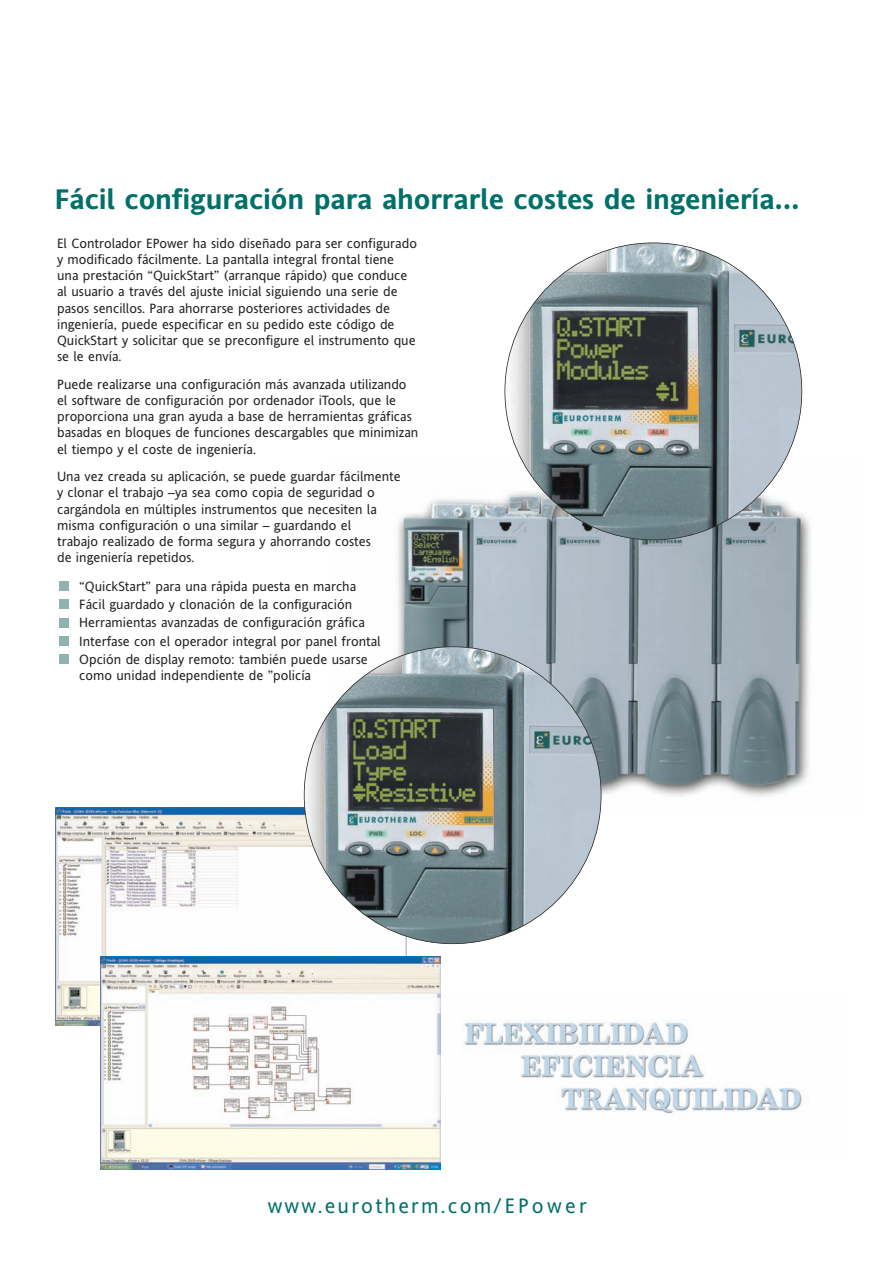
<style>
.page{position:relative;width:893px;height:1263px;background:#fff}
.page>*{position:absolute;margin:0;border:0;box-sizing:border-box;transform-origin:0 0}
.t1{font:700 28.5px "Invensys Andale";letter-spacing:-.005em;color:#007069}
.t2{font:21px "Invensys Andale";letter-spacing:.105em;color:#007069}
.t3{font:13.5px/16.2px "Invensys Andale";color:#231f20}
</style>
<div class="page">
<img style="left:463px;top:1019px;width:339px;height:95px">
<img style="left:328px;top:456px;width:483px;height:359px">
<div style="left:59px;top:654px;width:9px;height:10px;background:#90b3b2"></div>
<div style="left:59px;top:636px;width:9px;height:9px;background:#90b3b2"></div>
<div style="left:59px;top:618px;width:9px;height:9px;background:#90b3b2"></div>
<div style="left:59px;top:599px;width:9px;height:10px;background:#90b3b2"></div>
<div style="left:59px;top:581px;width:9px;height:10px;background:#90b3b2"></div>
<img style="left:56px;top:808px;width:351px;height:218px">
<img style="left:100px;top:956px;width:341px;height:213px">
<img style="left:505px;top:243px;width:297px;height:297px;border-radius:50%">
<img style="left:304px;top:647px;width:297px;height:297px;border-radius:50%">
<h1 class="t1" style="left:55px;top:189px;width:746px">Fácil configuración para ahorrarle costes de ingeniería...</h1>
<p class="t3" style="left:57px;top:236px;width:361px">El Controlador EPower ha sido diseñado para ser configurado y modificado fácilmente. La pantalla integral frontal tiene una prestación “QuickStart” (arranque rápido) que conduce al usuario a través del ajuste inicial siguiendo una serie de pasos sencillos. Para ahorrarse posteriores actividades de ingeniería, puede especificar en su pedido este código de QuickStart y solicitar que se preconfigure el instrumento que se le envía.</p>
<p class="t3" style="left:57px;top:377px;width:363px">Puede realizarse una configuración más avanzada utilizando el software de configuración por ordenador iTools, que le proporciona una gran ayuda a base de herramientas gráficas basadas en bloques de funciones descargables que minimizan el tiempo y el coste de ingeniería.</p>
<p class="t3" style="left:57px;top:469px;width:345px">Una vez creada su aplicación, se puede guardar fácilmente y clonar el trabajo –ya sea como copia de seguridad o cargándola en múltiples instrumentos que necesiten la misma configuración o una similar – guardando el<br>trabajo realizado de forma segura y ahorrando costes<br>de ingeniería repetidos.</p>
<p class="t3" style="left:79px;top:579px;width:303px;line-height:18.1px">“QuickStart” para una rápida puesta en marcha Fácil guardado y clonación de la configuración Herramientas avanzadas de configuración gráfica Interfase con el operador integral por panel frontal Opción de display remoto: también puede usarse</p>
<p class="t3" style="left:79px;top:668px;width:233px">como unidad independiente de ”policía</p>
<h2 class="t2" style="left:268px;top:1197px;width:321px">www.eurotherm.com/EPower</h2>
</div>
